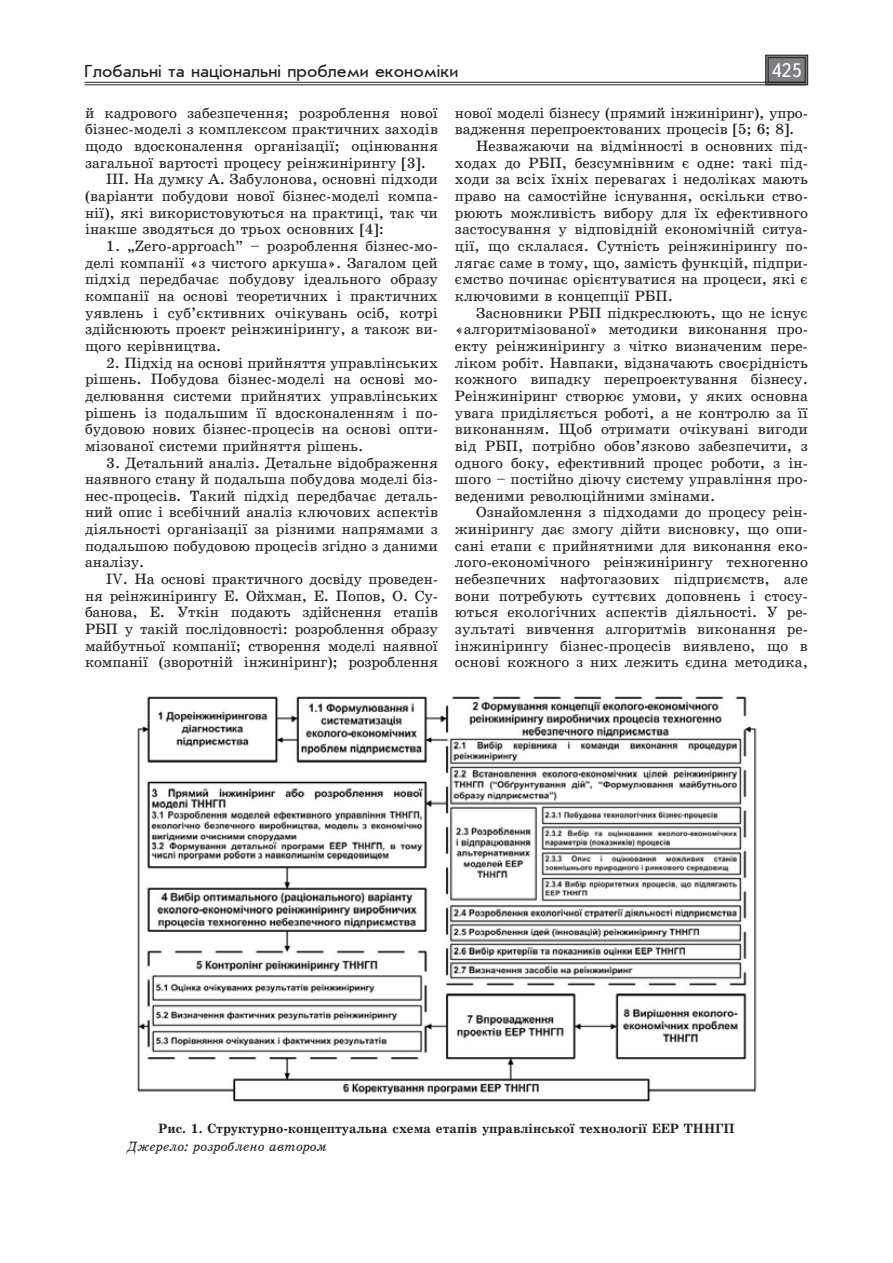
<style>
.page{position:relative;width:893px;height:1263px;background:#fff}
.page>*{position:absolute;margin:0;border:0;box-sizing:border-box;transform-origin:0 0}
.t1{font:19.5px "Ukrainian Text";color:#fff}
.t2{font:18px "Ukrainian Journal Sans";color:#231f20}
.t3{font:15px/16.6px "Ukrainian School";color:#231f20;text-align:justify}
.t4{font:700 13.5px "Ukrainian School";color:#231f20}
.t5{font:italic 13.5px "Ukrainian School";color:#231f20}
</style>
<div class="page">
<svg style="left:765px;top:55px;width:43px;height:30px"></svg>
<div style="left:768px;top:57px;width:37px;height:26px;border:1px solid #231f20"></div>
<hr style="left:85px;top:82px;width:721px;height:1px;background:#231f20">
<hr style="left:85px;top:85px;width:721px;height:1px;background:#231f20">
<img style="left:137px;top:696px;width:620px;height:406px">
<p class="t2" style="left:85px;top:62px;width:375px">Глобальні та національні проблеми економіки</p>
<h1 class="t1" style="left:771px;top:60px;width:32px">425</h1>
<p class="t3" style="left:85px;top:104px;width:354px">й кадрового забезпечення; розроблення нової</p>
<p class="t3" style="left:85px;top:121px;width:354px">бізнес-моделі з комплексом практичних заходів</p>
<p class="t3" style="left:85px;top:138px;width:354px">щодо вдосконалення організації; оцінювання</p>
<p class="t3" style="left:85px;top:154px;width:342px">загальної вартості процесу реінжинірингу [3].</p>
<p class="t3" style="left:106px;top:171px;width:333px">ІІІ. На думку А. Забулонова, основні підходи</p>
<p class="t3" style="left:85px;top:188px;width:354px">(варіанти побудови нової бізнес-моделі компа-</p>
<p class="t3" style="left:85px;top:204px;width:354px">нії), які використовуються на практиці, так чи</p>
<p class="t3" style="left:85px;top:221px;width:301px">інакше зводяться до трьох основних [4]:</p>
<p class="t3" style="left:85px;top:238px;width:354px;text-indent:21px">1. „Zero-approach” – розроблення бізнес-мо&shy;делі компанії «з чистого аркуша». Загалом цей підхід передбачає побудову ідеального образу компанії на основі теоретичних і практичних уявлень і суб’єктивних очікувань осіб, котрі здійснюють проект реінжинірингу, а також ви&shy;щого керівництва.</p>
<p class="t3" style="left:85px;top:354px;width:354px;text-indent:21px">2. Підхід на основі прийняття управлінських рішень. Побудова бізнес-моделі на основі мо&shy;делювання системи прийнятих управлінських рішень із подальшим її вдосконаленням і по&shy;будовою нових бізнес-процесів на основі опти&shy;мізованої системи прийняття рішень.</p>
<p class="t3" style="left:85px;top:454px;width:354px;text-indent:21px">3. Детальний аналіз. Детальне відображення наявного стану й подальша побудова моделі біз&shy;нес-процесів. Такий підхід передбачає деталь&shy;ний опис і всебічний аналіз ключових аспектів діяльності організації за різними напрямами з подальшою побудовою процесів згідно з даними аналізу.</p>
<p class="t3" style="left:85px;top:571px;width:354px;text-indent:21px">ІV. На основі практичного досвіду проведен&shy;ня реінжинірингу Е. Ойхман, Е. Попов, О. Су&shy;банова, Е. Уткін подають здійснення етапів РБП у такій послідовності: розроблення образу майбутньої компанії; створення моделі наявної компанії (зворотній інжиніринг); розроблення</p>
<p class="t3" style="left:455px;top:104px;width:354px">нової моделі бізнесу (прямий інжиніринг), упро-</p>
<p class="t3" style="left:455px;top:121px;width:341px">вадження перепроектованих процесів [5; 6; 8].</p>
<p class="t3" style="left:476px;top:138px;width:333px">Незважаючи на відмінності в основних під-</p>
<p class="t3" style="left:455px;top:154px;width:354px">ходах до РБП, безсумнівним є одне: такі під-</p>
<p class="t3" style="left:455px;top:171px;width:354px">ходи за всіх їхніх перевагах і недоліках мають</p>
<p class="t3" style="left:455px;top:188px;width:354px">право на самостійне існування, оскільки ство-</p>
<p class="t3" style="left:455px;top:204px;width:354px">рюють можливість вибору для їх ефективного</p>
<p class="t3" style="left:455px;top:221px;width:354px">застосування у відповідній економічній ситуа-</p>
<p class="t3" style="left:455px;top:238px;width:354px">ції, що склалася. Сутність реінжинірингу по-</p>
<p class="t3" style="left:455px;top:254px;width:354px">лягає саме в тому, що, замість функцій, підпри-</p>
<p class="t3" style="left:455px;top:271px;width:354px">ємство починає орієнтуватися на процеси, які є</p>
<p class="t3" style="left:455px;top:288px;width:220px">ключовими в концепції РБП.</p>
<p class="t3" style="left:476px;top:304px;width:333px">Засновники РБП підкреслюють, що не існує</p>
<p class="t3" style="left:455px;top:321px;width:354px">«алгоритмізованої» методики виконання про-</p>
<p class="t3" style="left:455px;top:338px;width:354px">екту реінжинірингу з чітко визначеним пере-</p>
<p class="t3" style="left:455px;top:354px;width:354px">ліком робіт. Навпаки, відзначають своєрідність</p>
<p class="t3" style="left:455px;top:371px;width:354px">кожного випадку перепроектування бізнесу.</p>
<p class="t3" style="left:455px;top:388px;width:354px">Реінжиніринг створює умови, у яких основна</p>
<p class="t3" style="left:455px;top:404px;width:354px">увага приділяється роботі, а не контролю за її</p>
<p class="t3" style="left:455px;top:421px;width:354px">виконанням. Щоб отримати очікувані вигоди</p>
<p class="t3" style="left:455px;top:437px;width:354px">від РБП, потрібно обов’язково забезпечити, з</p>
<p class="t3" style="left:455px;top:454px;width:354px">одного боку, ефективний процес роботи, з ін-</p>
<p class="t3" style="left:455px;top:471px;width:354px">шого – постійно діючу систему управління про-</p>
<p class="t3" style="left:455px;top:487px;width:262px">веденими революційними змінами.</p>
<p class="t3" style="left:476px;top:504px;width:333px">Ознайомлення з підходами до процесу реін-</p>
<p class="t3" style="left:455px;top:521px;width:354px">жинірингу дає змогу дійти висновку, що опи-</p>
<p class="t3" style="left:455px;top:537px;width:354px">сані етапи є прийнятними для виконання еко-</p>
<p class="t3" style="left:455px;top:554px;width:354px">лого-економічного реінжинірингу техногенно</p>
<p class="t3" style="left:455px;top:571px;width:354px">небезпечних нафтогазових підприємств, але</p>
<p class="t3" style="left:455px;top:587px;width:354px">вони потребують суттєвих доповнень і стосу-</p>
<p class="t3" style="left:455px;top:604px;width:354px">ються екологічних аспектів діяльності. У ре-</p>
<p class="t3" style="left:455px;top:621px;width:354px">зультаті вивчення алгоритмів виконання ре-</p>
<p class="t3" style="left:455px;top:637px;width:354px">інжинірингу бізнес-процесів виявлено, що в</p>
<p class="t3" style="left:455px;top:654px;width:354px">основі кожного з них лежить єдина методика,</p>
<p class="t4" style="left:158px;top:1121px;width:578px">Рис. 1. Структурно-концептуальна схема етапів управлінської технології ЕЕР ТННГП</p>
<p class="t5" style="left:128px;top:1139px;width:201px">Джерело: розроблено автором</p>
</div>
